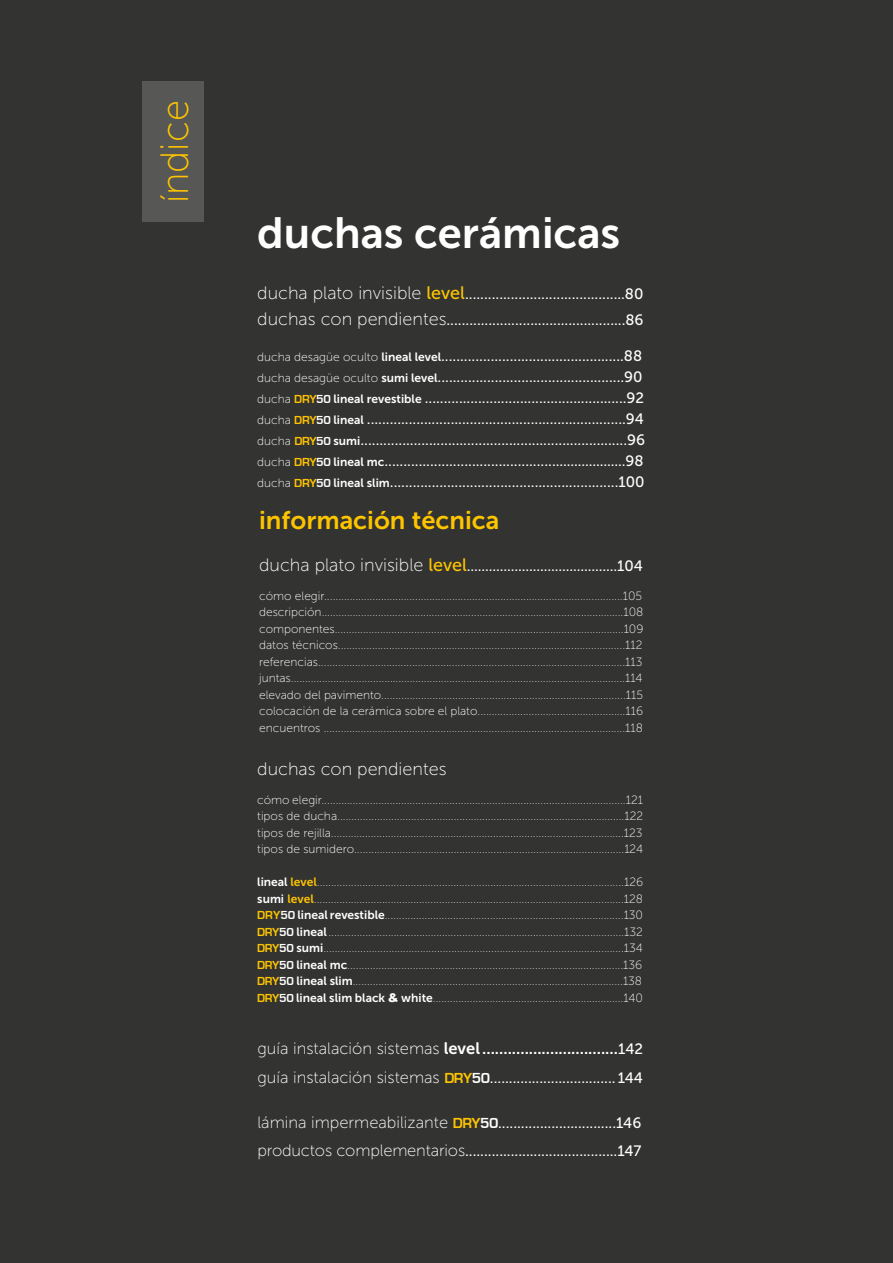
<style>
.page{position:relative;width:893px;height:1263px;background:#333332}
.page>*{position:absolute;margin:0;border:0;box-sizing:border-box;transform-origin:0 0}
.t1{font:43.5px "Museo Sans 700";color:#fff}
.t2{font:39.45px "Museo Sans 100";color:#fdc400}
.t3{font:25.5px "Museo Sans 700";color:#fdc400}
.t4{font:18px "Museo Sans 100";color:#fff}
.t5{font:16.5px "Museo Sans 700";color:#fff}
.t6{font:15px/21px "Museo Sans 500";color:#fff}
.t7{font:12px/16.5px "Museo Sans 100";color:#fff;text-align:justify}
.s1{font-family:"Museo Sans 100";font-size:18px}
.s2{font-size:18px;color:#fdc400}
.s3{font-family:"Museo Sans 100";font-size:12px}
.s4{font-family:"Museo Sans 700";font-size:12px}
.s5{font-family:"Eurostile";font-weight:700;font-size:12px;color:#fdc200}
.s6{font-family:"Eurostile";font-weight:700;font-size:12px}
.s7{font-family:"Eurostile";font-weight:700;font-size:12px;color:#fdc400}
.s8{font-family:"Museo Sans 700"}
.s9{font-family:"Museo Sans 700";color:#fdc400}
.s10{font-family:"Eurostile";font-weight:700;color:#fdc400}
.s11{font-family:"Eurostile";font-weight:700}
.s12{font-family:"Arial";font-weight:900}
.s13{font-family:"Museo Sans 100"}
.s14{font-family:"Museo Sans 500";font-size:15px}
.s15{font-family:"Museo Sans 100";font-size:16.5px}
</style>
<div class="page">
<div style="left:142px;top:81px;width:62px;height:140px;background:#575756"></div>
<h2 class="t2" style="left:154px;top:203px;width:105px;rotate:-90deg">índice</h2>
<h1 class="t1" style="left:257px;top:209px;width:364px">duchas cerámicas</h1>
<p class="t6" style="left:257px;top:281px;width:388px;line-height:25.5px"><span class="s1">ducha plato invisible</span> <span class="s2">level</span>..........................................80 <span class="s1">duchas con pendientes</span>...............................................86</p>
<p class="t6" style="left:257px;top:345px;width:389px"><span class="s3">ducha desagüe oculto</span> <span class="s4">lineal level</span>................................................88 <span class="s3">ducha desagüe oculto</span> <span class="s4">sumi level</span>.................................................90 <span class="s3">ducha</span> <span class="s5">DRY</span><span class="s6">50</span> <span class="s4">lineal revestible</span> .....................................................92 <span class="s3">ducha</span> <span class="s5">DRY</span><span class="s6">50</span> <span class="s4">lineal</span> ....................................................................94 <span class="s3">ducha</span> <span class="s5">DRY</span><span class="s6">50</span> <span class="s4">sumi</span>......................................................................96 <span class="s3">ducha</span> <span class="s5">DRY</span><span class="s6">50</span> <span class="s4">lineal mc</span>................................................................98 <span class="s3">ducha</span> <span class="s7">DRY</span><span class="s6">50</span> <span class="s4">lineal slim</span>............................................................100</p>
<h3 class="t3" style="left:259px;top:506px;width:242px">información técnica</h3>
<p class="t6" style="left:259px;top:556px;width:385px"><span class="s1">ducha plato invisible</span> <span class="s2">level</span>.........................................104</p>
<p class="t7" style="left:259px;top:587px;width:386px">cómo elegir.........................................................................................................105 descripción...........................................................................................................108 componentes......................................................................................................109 datos técnicos.....................................................................................................112 referencias............................................................................................................113 juntas......................................................................................................................114 elevado del pavimento......................................................................................115 colocación de la cerámica sobre el plato....................................................116 encuentros ..........................................................................................................118</p>
<h3 class="t4" style="left:257px;top:760px;width:191px">duchas con pendientes</h3>
<p class="t7" style="left:257px;top:792px;width:387px">cómo elegir...........................................................................................................121 tipos de ducha.....................................................................................................122 tipos de rejilla.......................................................................................................123 tipos de sumidero...............................................................................................124</p>
<p class="t7" style="left:257px;top:874px;width:387px"><span class="s8">lineal</span> <span class="s9">level</span>............................................................................................................126 <span class="s8">sumi</span> <span class="s9">level</span>.............................................................................................................128<br><span class="s10">DRY</span><span class="s11">50</span> <span class="s8">lineal revestible</span>....................................................................................130<br><span class="s10">DRY</span><span class="s11">50</span> <span class="s8">lineal</span>........................................................................................................132<br><span class="s10">DRY</span><span class="s11">50</span> <span class="s8">sumi</span>.........................................................................................................134<br><span class="s10">DRY</span><span class="s11">50</span> <span class="s8">lineal mc</span>.................................................................................................136<br><span class="s10">DRY</span><span class="s11">50</span> <span class="s8">lineal slim</span>...............................................................................................138<br><span class="s10">DRY</span><span class="s11">50</span> <span class="s8">lineal slim black</span> <span class="s12">&amp;</span> <span class="s8">white</span>...................................................................140</p>
<h3 class="t5" style="left:257px;top:1039px;width:387px"><span class="s13">guía instalación sistemas</span> level................................<span class="s14">142</span></h3>
<p class="t6" style="left:257px;top:1067px;width:387px"><span class="s15">guía instalación sistemas</span> <span class="s10">DRY</span><span class="s11">50</span>................................. 144</p>
<p class="t6" style="left:257px;top:1108px;width:386px;line-height:28.5px"><span class="s15">lámina impermeabilizante</span> <span class="s10">DRY</span><span class="s11">50</span>...............................146 <span class="s15">productos complementarios</span>........................................147</p>
</div>
